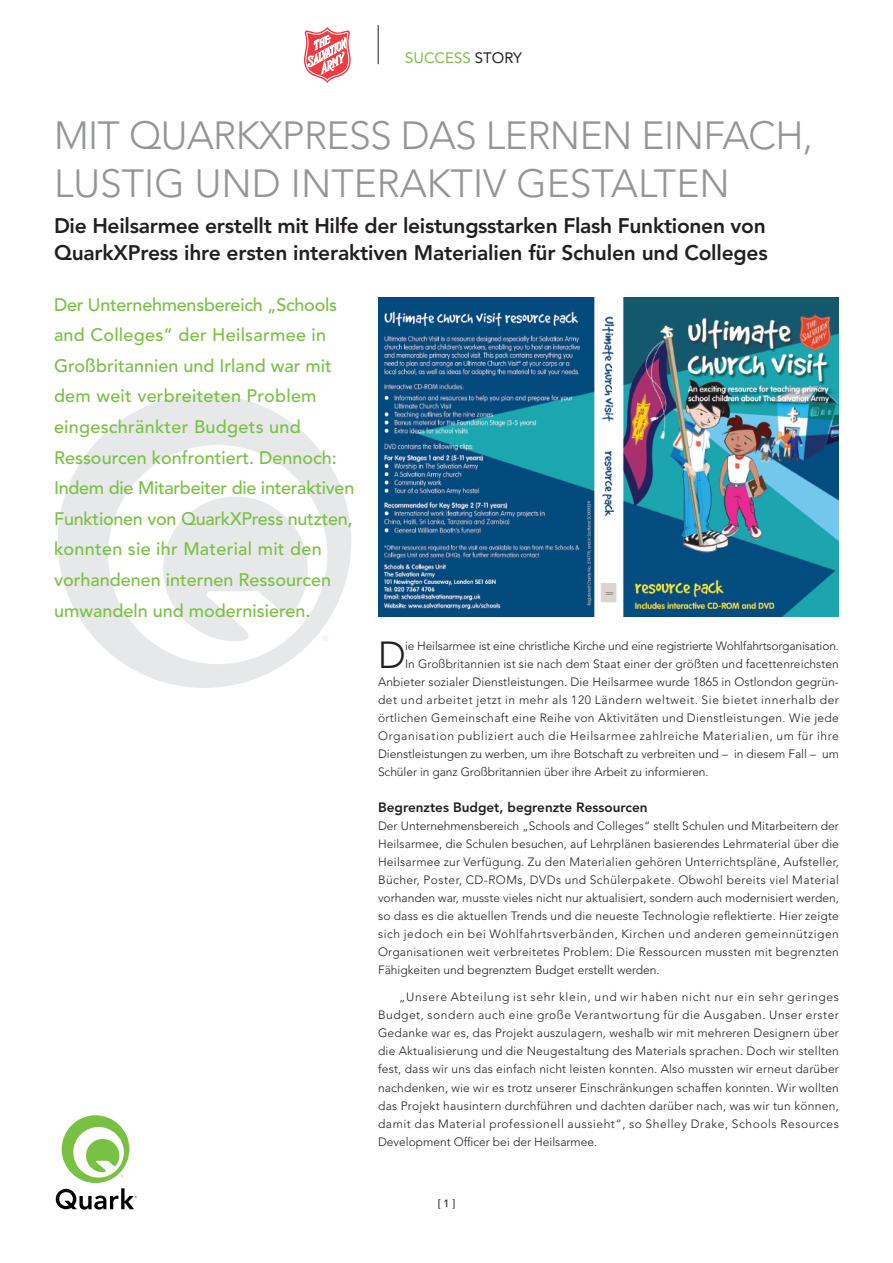
<style>
.page{position:relative;width:893px;height:1263px;background:#fff}
.page>*{position:absolute;margin:0;border:0;box-sizing:border-box;transform-origin:0 0}
.t1{font:300 39px/48px "Avenir LT Std";letter-spacing:-.015em;color:#939598}
.t2{font:300 37.35px "Avenir LT Std";color:#231f20}
.t3{font:800 21px/27px "Avenir LT Std";letter-spacing:-.015em;color:#231f20}
.t4{font:500 18px/30.6px "Avenir LT Std";color:#79c142}
.t5{font:15px "Avenir LT Std";color:#79c142}
.t6{font:800 13.5px "Avenir LT Std";color:#231f20}
.t7{font:300 12px/18px "Avenir LT Std";letter-spacing:.005em;color:#231f20;text-align:justify}
.t8{font:300 12px "Avenir LT Std";letter-spacing:.03em;color:#231f20}
.t9{font:300 12px "Avenir LT Std";letter-spacing:.055em;color:#231f20}
.t10{font:300 12px "Avenir LT Std";letter-spacing:.05em;color:#231f20}
.t11{font:500 10.5px "Avenir LT Std";color:#231f20}
.s1{color:#231f20}
</style>
<div class="page">
<svg style="left:58px;top:394px;width:293px;height:294px"></svg>
<img style="left:378px;top:297px;width:461px;height:320px">
<svg style="left:56px;top:1115px;width:81px;height:94px"></svg>
<hr style="left:378px;top:25px;width:1px;height:39px;background:#231f20">
<svg style="left:304px;top:27px;width:47px;height:56px"></svg>
<p class="t5" style="left:405px;top:52px;width:118px">SUCCESS <span class="s1">STORY</span></p>
<h1 class="t1" style="left:54px;top:114px;width:761px">MIT QUARKXPRESS DAS LERNEN EINFACH,<br>LUSTIG UND INTERAKTIV GESTALTEN</h1>
<h3 class="t3" style="left:54px;top:214px;width:715px">Die Heilsarmee erstellt mit Hilfe der leistungsstarken Flash Funktionen von<br>QuarkXPress ihre ersten interaktiven Materialien für Schulen und Colleges</h3>
<p class="t4" style="left:54px;top:291px;width:302px">Der Unternehmensbereich „Schools and Colleges“ der Heilsarmee in Großbritannien und Irland war mit dem weit verbreiteten Problem eingeschränkter Budgets und Ressourcen konfrontiert. Dennoch:<br>Indem die Mitarbeiter die interaktiven Funktionen von QuarkXPress nutzten, konnten sie ihr Material mit den vorhandenen internen Ressourcen umwandeln und modernisieren.</p>
<h2 class="t2" style="left:378px;top:640px;width:29px">D</h2>
<p class="t7" style="left:405px;top:638px;width:435px">ie Heilsarmee ist eine christliche Kirche und eine registrierte Wohlfahrtsorganisation.</p>
<p class="t7" style="left:405px;top:656px;width:435px">In Großbritannien ist sie nach dem Staat einer der größten und facettenreichsten</p>
<p class="t7" style="left:378px;top:674px;width:462px">Anbieter sozialer Dienstleistungen. Die Heilsarmee wurde 1865 in Ostlondon gegrün-</p>
<p class="t10" style="left:378px;top:695px;width:462px">det und arbeitet jetzt in mehr als 120 Ländern weltweit. Sie bietet innerhalb der</p>
<p class="t8" style="left:378px;top:713px;width:462px">örtlichen Gemeinschaft eine Reihe von Aktivitäten und Dienstleistungen. Wie jede</p>
<p class="t9" style="left:378px;top:731px;width:462px">Organisation publiziert auch die Heilsarmee zahlreiche Materialien, um für ihre</p>
<p class="t7" style="left:378px;top:746px;width:462px">Dienstleistungen zu werben, um ihre Botschaft zu verbreiten und – in diesem Fall – um</p>
<p class="t7" style="left:378px;top:764px;width:332px">Schüler in ganz Großbritannien über ihre Arbeit zu informieren.</p>
<p class="t6" style="left:378px;top:802px;width:271px">Begrenztes Budget, begrenzte Ressourcen</p>
<p class="t7" style="left:378px;top:818px;width:462px">Der Unternehmensbereich „Schools and Colleges“ stellt Schulen und Mitarbeitern der Heilsarmee, die Schulen besuchen, auf Lehrplänen basierendes Lehrmaterial über die Heilsarmee zur Verfügung. Zu den Materialien gehören Unterrichtspläne, Aufsteller, Bücher, Poster, CD-ROMs, DVDs und Schülerpakete. Obwohl bereits viel Material vorhanden war, musste vieles nicht nur aktualisiert, sondern auch modernisiert werden, so dass es die aktuellen Trends und die neueste Technologie reflektierte. Hier zeigte sich jedoch ein bei Wohlfahrtsverbänden, Kirchen und anderen gemeinnützigen Organisationen weit verbreitetes Problem: Die Ressourcen mussten mit begrenzten Fähigkeiten und begrenztem Budget erstellt werden.</p>
<p class="t7" style="left:378px;top:989px;width:462px;text-indent:21px">„Unsere Abteilung ist sehr klein, und wir haben nicht nur ein sehr geringes Budget, sondern auch eine große Verantwortung für die Ausgaben. Unser erster Gedanke war es, das Projekt auszulagern, weshalb wir mit mehreren Designern über die Aktualisierung und die Neugestaltung des Materials sprachen. Doch wir stellten fest, dass wir uns das einfach nicht leisten konnten. Also mussten wir erneut darüber nachdenken, wie wir es trotz unserer Einschränkungen schaffen konnten. Wir wollten das Projekt hausintern durchführen und dachten darüber nach, was wir tun können, damit das Material professionell aussieht“, so Shelley Drake, Schools Resources Development Officer bei der Heilsarmee.</p>
<p class="t11" style="left:438px;top:1199px;width:19px">[1]</p>
</div>
